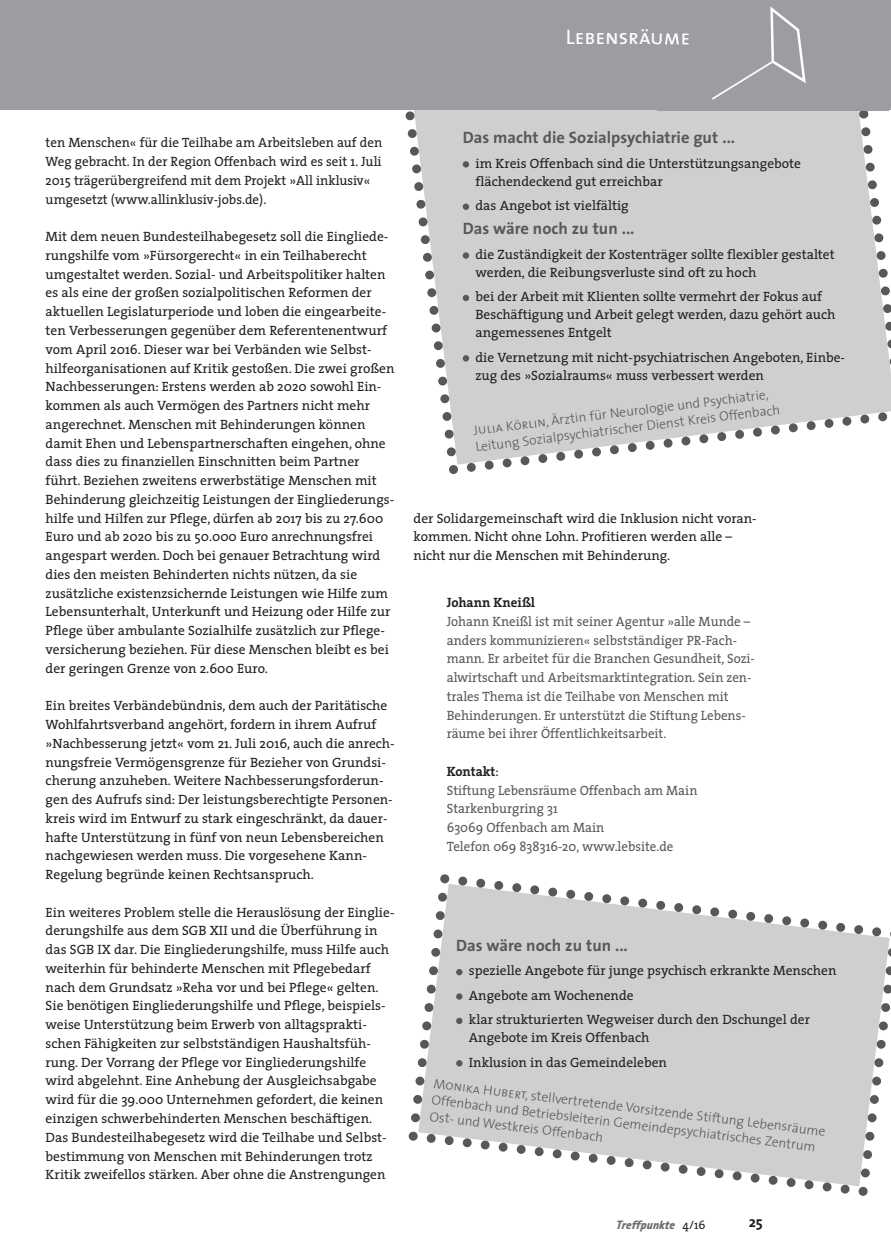
<style>
.page{position:relative;width:891px;height:1260px;background:#fff}
.page>*{position:absolute;margin:0;border:0;box-sizing:border-box;transform-origin:0 0}
.t1{font:21px "The Sans Caps";color:#fff}
.t2{font:700 16.5px "The Sans";color:#57585a}
.t3{font:700 15px "The Sans";color:#231f20}
.t4{font:13.5px/18.8px "The Serif";color:#231f20}
.t5{font:13.5px/18.8px "The Serif";color:#57585a;scale:.96 1}
.t6{font:300 13.5px/16.5px "The Sans";color:#57585a}
.t7{font:700 13.5px "The Serif";color:#231f20;scale:.96 1}
.t8{font:italic 900 12px "Rotis Sans";color:#6c6d70}
.s1{font-family:"The Sans Light Caps";font-weight:400}
.s2{font-weight:700;color:#231f20}
.s3{color:#231f20}
.s4{font-family:"The Serif";font-weight:400;font-style:normal;color:#231f20}
</style>
<div class="page">
<div style="left:0;top:0;width:890px;height:110px;background:#9b9da0"></div>
<svg style="left:405px;top:110px;width:485px;height:364px"></svg>
<img style="left:688px;top:6px;width:118px;height:94px">
<img style="left:657px;top:33px;width:31px;height:12px">
<svg style="left:408px;top:874px;width:483px;height:322px"></svg>
<svg style="left:456px;top:1059px;width:6px;height:7px"></svg>
<h1 class="t1" style="left:565px;top:25px;width:126px">Lebensräume</h1>
<p class="t4" style="left:46px;top:135px;width:338px">ten Menschen« für die Teilhabe am Arbeitsleben auf den Weg gebracht. In der Region Offenbach wird es seit 1. Juli 2015 trägerübergreifend mit dem Projekt »All inklusiv« umgesetzt (www.allinklusiv-jobs.de).</p>
<p class="t4" style="left:46px;top:228px;width:350px">Mit dem neuen Bundesteilhabegesetz soll die Eingliede&shy;rungshilfe vom »Fürsorgerecht« in ein Teilhaberecht umgestaltet werden. Sozial- und Arbeitspolitiker halten es als eine der großen sozialpolitischen Reformen der aktuellen Legislaturperiode und loben die eingearbeite&shy;ten Verbesserungen gegenüber dem Referentenentwurf vom April 2016. Dieser war bei Verbänden wie Selbst&shy;hilfeorganisationen auf Kritik gestoßen. Die zwei großen Nachbesserungen: Erstens werden ab 2020 sowohl Ein&shy;kommen als auch Vermögen des Partners nicht mehr angerechnet. Menschen mit Behinderungen können damit Ehen und Lebenspartnerschaften eingehen, ohne dass dies zu finanziellen Einschnitten beim Partner führt. Beziehen zweitens erwerbstätige Menschen mit Behinderung gleichzeitig Leistungen der Eingliederungs&shy;hilfe und Hilfen zur Pflege, dürfen ab 2017 bis zu 27.600<br>Euro und ab 2020 bis zu 50.000 Euro anrechnungsfrei angespart werden. Doch bei genauer Betrachtung wird dies den meisten Behinderten nichts nützen, da sie zusätzliche existenzsichernde Leistungen wie Hilfe zum Lebensunterhalt, Unterkunft und Heizung oder Hilfe zur Pflege über ambulante Sozialhilfe zusätzlich zur Pflege&shy;versicherung beziehen. Für diese Menschen bleibt es bei der geringen Grenze von 2.600 Euro.</p>
<p class="t4" style="left:46px;top:697px;width:350px">Ein breites Verbändebündnis, dem auch der Paritätische Wohlfahrtsverband angehört, fordern in ihrem Aufruf »Nachbesserung jetzt« vom 21. Juli 2016, auch die anrech&shy;nungsfreie Vermögensgrenze für Bezieher von Grundsi&shy;cherung anzuheben. Weitere Nachbesserungsforderun&shy;gen des Aufrufs sind: Der leistungsberechtigte Personen&shy;kreis wird im Entwurf zu stark eingeschränkt, da dauer&shy;hafte Unterstützung in fünf von neun Lebensbereichen nachgewiesen werden muss. Die vorgesehene Kann-Regelung begründe keinen Rechtsanspruch.</p>
<p class="t4" style="left:46px;top:903px;width:350px">Ein weiteres Problem stelle die Herauslösung der Einglie&shy;derungshilfe aus dem SGB XII und die Überführung in das SGB IX dar. Die Eingliederungshilfe, muss Hilfe auch weiterhin für behinderte Menschen mit Pflegebedarf nach dem Grundsatz »Reha vor und bei Pflege« gelten.<br>Sie benötigen Eingliederungshilfe und Pflege, beispiels&shy;weise Unterstützung beim Erwerb von alltagsprakti&shy;schen Fähigkeiten zur selbstständigen Haushaltsfüh&shy;rung. Der Vorrang der Pflege vor Eingliederungshilfe wird abgelehnt. Eine Anhebung der Ausgleichsabgabe wird für die 39.000 Unternehmen gefordert, die keinen einzigen schwerbehinderten Menschen beschäftigen.<br>Das Bundesteilhabegesetz wird die Teilhabe und Selbst&shy;bestimmung von Menschen mit Behinderungen trotz Kritik zweifellos stärken. Aber ohne die Anstrengungen</p>
<p class="t2" style="left:462px;top:131px;width:274px">Das macht die Sozialpsychiatrie gut ...</p>
<p class="t4" style="left:475px;top:155px;width:327px;line-height:18px">im Kreis Offenbach sind die Unterstützungsangebote flächendeckend gut erreichbar</p>
<p class="t4" style="left:475px;top:197px;width:155px">das Angebot ist vielfältig</p>
<p class="t2" style="left:462px;top:222px;width:173px">Das wäre noch zu tun ...</p>
<p class="t4" style="left:475px;top:246px;width:361px;line-height:18px">die Zuständigkeit der Kostenträger sollte flexibler gestaltet werden, die Reibungsverluste sind oft zu hoch</p>
<p class="t4" style="left:475px;top:289px;width:361px;line-height:18px">bei der Arbeit mit Klienten sollte vermehrt der Fokus auf<br>Beschäftigung und Arbeit gelegt werden, dazu gehört auch angemessenes Entgelt</p>
<p class="t4" style="left:475px;top:349px;width:371px;line-height:18px">die Vernetzung mit nicht-psychiatrischen Angeboten, Einbe&shy;zug des »Sozialraums« muss verbessert werden</p>
<p class="t6" style="left:473px;top:423px;width:308px;rotate:-7deg"><span class="s1">Julia Körlin</span>, Ärztin für Neurologie und Psychiatrie,<br>Leitung Sozialpsychiatrischer Dienst Kreis Offenbach</p>
<p class="t4" style="left:413px;top:510px;width:344px">der Solidargemeinschaft wird die Inklusion nicht voran&shy;kommen. Nicht ohne Lohn. Profitieren werden alle – nicht nur die Menschen mit Behinderung.</p>
<p class="t7" style="left:447px;top:597px;width:94px">Johann Kneißl</p>
<p class="t5" style="left:447px;top:613px;width:322px">Johann Kneißl ist mit seiner Agentur »alle Munde – anders kommunizieren« selbstständiger PR-Fach&shy;mann. Er arbeitet für die Branchen Gesundheit, Sozi&shy;alwirtschaft und Arbeitsmarktintegration. Sein zen&shy;trales Thema ist die Teilhabe von Menschen mit Behinderungen. Er unterstützt die Stiftung Lebens&shy;räume bei ihrer Öffentlichkeitsarbeit.</p>
<p class="t5" style="left:447px;top:763px;width:262px"><span class="s2">Kontakt</span><span class="s3">:<br></span>Stiftung Lebensräume Offenbach am Main<br>Starkenburgring 31<br>63069 Offenbach am Main<br>Telefon 069 838316-20, www.lebsite.de</p>
<p class="t2" style="left:456px;top:938px;width:173px">Das wäre noch zu tun ...</p>
<p class="t4" style="left:469px;top:959px;width:369px;line-height:24.5px">spezielle Angebote für junge psychisch erkrankte Menschen<br>Angebote am Wochenende<br>klar strukturierten Wegweiser durch den Dschungel der</p>
<p class="t4" style="left:469px;top:1026px;width:200px;line-height:24.5px">Angebote im Kreis Offenbach<br>Inklusion in das Gemeindeleben</p>
<p class="t6" style="left:434px;top:1076px;width:396px;rotate:7deg"><span class="s1">Monika Hubert,</span> stellvertretende Vorsitzende Stiftung Lebensräume<br>Offenbach und Betriebsleiterin Gemeindepsychiatrisches Zentrum<br>Ost- und Westkreis Offenbach</p>
<p class="t8" style="left:615px;top:1220px;width:91px">Treffpunkte <span class="s4">4/16</span></p>
<p class="t3" style="left:748px;top:1215px;width:16px">25</p>
</div>
